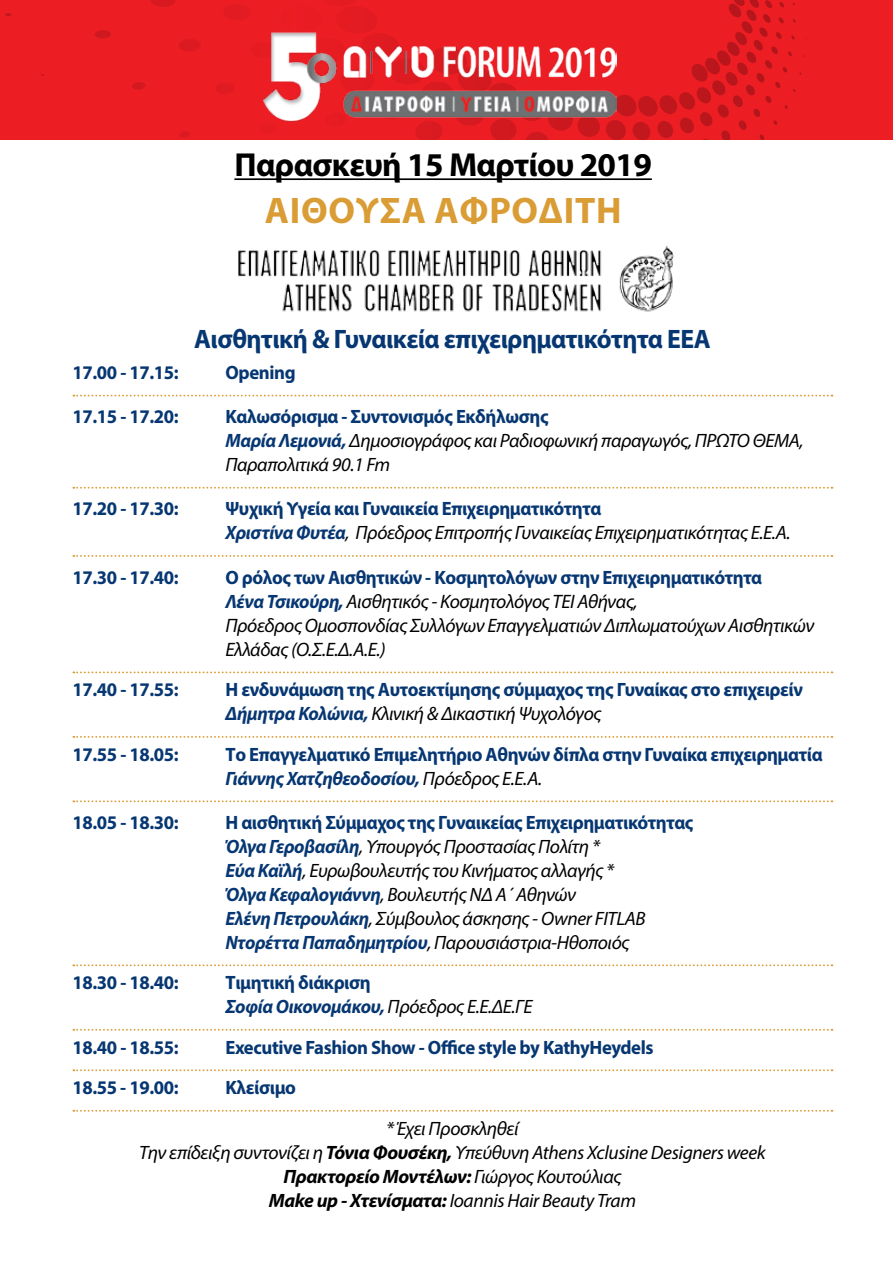
<style>
.page{position:relative;width:893px;height:1263px;background:#fff}
.page>*{position:absolute;margin:0;border:0;box-sizing:border-box;transform-origin:0 0}
.t1{font:700 37.05px "Myriad Pro";letter-spacing:.02em;color:#da9c35}
.t2{font:700 33.3px "Myriad Pro";letter-spacing:-.02em;color:#000}
.t3{font:700 26.7px "Myriad Pro";letter-spacing:-.02em;color:#073772}
.t4{font:italic 19.5px/24.2px "Myriad Pro";letter-spacing:-.02em;color:#000}
.t5{font:italic 19.35px/24px "Myriad Pro";letter-spacing:-.02em;color:#000}
.t6{font:700 19.35px/24px "Myriad Pro";letter-spacing:-.02em;color:#073772}
.t7{font:italic 700 19.35px/24px "Myriad Pro";letter-spacing:-.02em;color:#073772}
.s1{font-weight:700;font-style:normal;color:#073772}
.s2{font-weight:700;color:#073772}
.s3{font-weight:700;font-size:19.35px;color:#073772}
.s4{font-style:italic}
.s5{font-weight:400;font-style:italic;color:#000}
.s6{font-style:normal}
.s7{font-weight:400;color:#000}
.s8{font-weight:700}
</style>
<div class="page">
<div style="left:0;top:0;width:893px;height:140px;background:#ed1d24"></div>
<img style="left:264px;top:8px;width:353px;height:132px">
<svg style="left:73px;top:395px;width:759px;height:1px"></svg>
<svg style="left:73px;top:487px;width:759px;height:2px"></svg>
<svg style="left:73px;top:555px;width:759px;height:2px"></svg>
<svg style="left:73px;top:671px;width:759px;height:2px"></svg>
<svg style="left:73px;top:736px;width:759px;height:2px"></svg>
<svg style="left:73px;top:800px;width:759px;height:2px"></svg>
<svg style="left:73px;top:964px;width:759px;height:2px"></svg>
<svg style="left:73px;top:1029px;width:759px;height:2px"></svg>
<svg style="left:73px;top:1069px;width:759px;height:2px"></svg>
<svg style="left:73px;top:1110px;width:759px;height:2px"></svg>
<img style="left:238px;top:245px;width:436px;height:67px">
<hr style="left:234px;top:178px;width:418px;height:2px;background:#000">
<h2 class="t2" style="left:234px;top:143px;width:419px">Παρασκευή 15 Μαρτίου 2019</h2>
<h1 class="t1" style="left:265px;top:187px;width:358px">ΑΙΘΟΥΣΑ ΑΦΡΟΔΙΤΗ</h1>
<h3 class="t3" style="left:194px;top:322px;width:518px">Aισθητική &amp; Γυναικεία επιχειρηματικότητα ΕΕΑ</h3>
<p class="t6" style="left:72px;top:360px;width:108px">17.00 - 17.15:</p>
<p class="t6" style="left:225px;top:360px;width:72px">Opening</p>
<p class="t6" style="left:72px;top:404px;width:108px">17.15 - 17.20:</p>
<p class="t5" style="left:225px;top:404px;width:580px"><span class="s1">Καλωσόρισμα - Συντονισμός Εκδήλωσης<br></span><span class="s2">Μαρία Λεμονιά,</span> Δημοσιογράφος και Ραδιοφωνική παραγωγός, ΠΡΩΤΟ ΘΕΜΑ,<br>Παραπολιτικά 90.1 Fm</p>
<p class="t6" style="left:72px;top:496px;width:108px">17.20 - 17.30:</p>
<p class="t5" style="left:225px;top:496px;width:567px"><span class="s1">Ψυχική Υγεία και Γυναικεία Επιχειρηματικότητα<br></span><span class="s2">Χριστίνα Φυτέα</span>, Πρόεδρος Επιτροπής Γυναικείας Επιχειρηματικότητας Ε.Ε.Α.</p>
<p class="t6" style="left:72px;top:564px;width:108px">17.30 - 17.40:</p>
<p class="t6" style="left:225px;top:564px;width:538px">Ο ρόλος των Αισθητικών - Κοσμητολόγων στην Επιχειρηματικότητα</p>
<p class="t4" style="left:225px;top:589px;width:590px"><span class="s3">Λένα Τσικούρη,</span> Αισθητικός - Κοσμητολόγος ΤΕΙ Αθήνας,<br>Πρόεδρος Ομοσπονδίας Συλλόγων Επαγγελματιών Διπλωματούχων Αισθητικών<br>Ελλάδας (Ο.Σ.Ε.Δ.Α.Ε.)</p>
<p class="t6" style="left:72px;top:677px;width:108px">17.40 - 17.55:</p>
<p class="t6" style="left:225px;top:677px;width:579px">Η ενδυνάμωση της Αυτοεκτίμησης σύμμαχος της Γυναίκας στο επιχειρείν<br><span class="s4">Δήμητρα Κολώνια,</span> <span class="s5">Kλινική &amp; Δικαστική Ψυχολόγος</span></p>
<p class="t6" style="left:72px;top:742px;width:108px">17.55 - 18.05:</p>
<p class="t6" style="left:225px;top:742px;width:599px">Το Επαγγελματικό Επιμελητήριο Αθηνών δίπλα στην Γυναίκα επιχειρηματία<br><span class="s4">Γιάννης Χατζηθεοδοσίου,</span> <span class="s5">Πρόεδρος Ε.Ε.Α.</span></p>
<p class="t6" style="left:72px;top:810px;width:108px">18.05 - 18.30:</p>
<p class="t5" style="left:225px;top:810px;width:469px"><span class="s1">H αισθητική Σύμμαχος της Γυναικείας Επιχειρηματικότητας </span><span class="s2">Όλγα Γεροβασίλη</span>, Υπουργός Προστασίας Πολίτη *<br><span class="s2">Εύα Καϊλή</span>, Ευρωβουλευτής του Κινήματος αλλαγής *<br><span class="s2">Όλγα Κεφαλογιάννη</span>, Βουλευτής ΝΔ Α΄ Αθηνών<br><span class="s2">Ελένη Πετρουλάκη</span>, Σύμβουλος άσκησης - Owner FITLAB <span class="s2">Nτορέττα Παπαδημητρίου</span>, Παρουσιάστρια-Ηθοποιός</p>
<p class="t6" style="left:72px;top:970px;width:108px">18.30 - 18.40:</p>
<p class="t7" style="left:225px;top:970px;width:309px"><span class="s6">Τιμητική διάκριση<br></span>Σοφία Οικονομάκου, <span class="s7">Πρόεδρος Ε.Ε.ΔΕ.ΓΕ</span></p>
<p class="t6" style="left:72px;top:1034px;width:108px">18.40 - 18.55:</p>
<p class="t6" style="left:225px;top:1034px;width:430px">Executive Fashion Show - Οffice style by KathyHeydels</p>
<p class="t6" style="left:72px;top:1075px;width:108px">18.55 - 19.00:</p>
<p class="t6" style="left:225px;top:1075px;width:72px">Κλείσιμο</p>
<p class="t5" style="left:139px;top:1116px;width:628px;text-align:center">* Έχει Προσκληθεί<br>Την επίδειξη συντονίζει η <span class="s8">Τόνια Φουσέκη,</span> Υπεύθυνη Athens Xclusine Designers week <span class="s8">Πρακτορείο Μοντέλων:</span> Γιώργος Κουτούλιας<br><span class="s8">Μake up - Χτενίσματα:</span> Ioannis Hair Beauty Tram</p>
</div>
